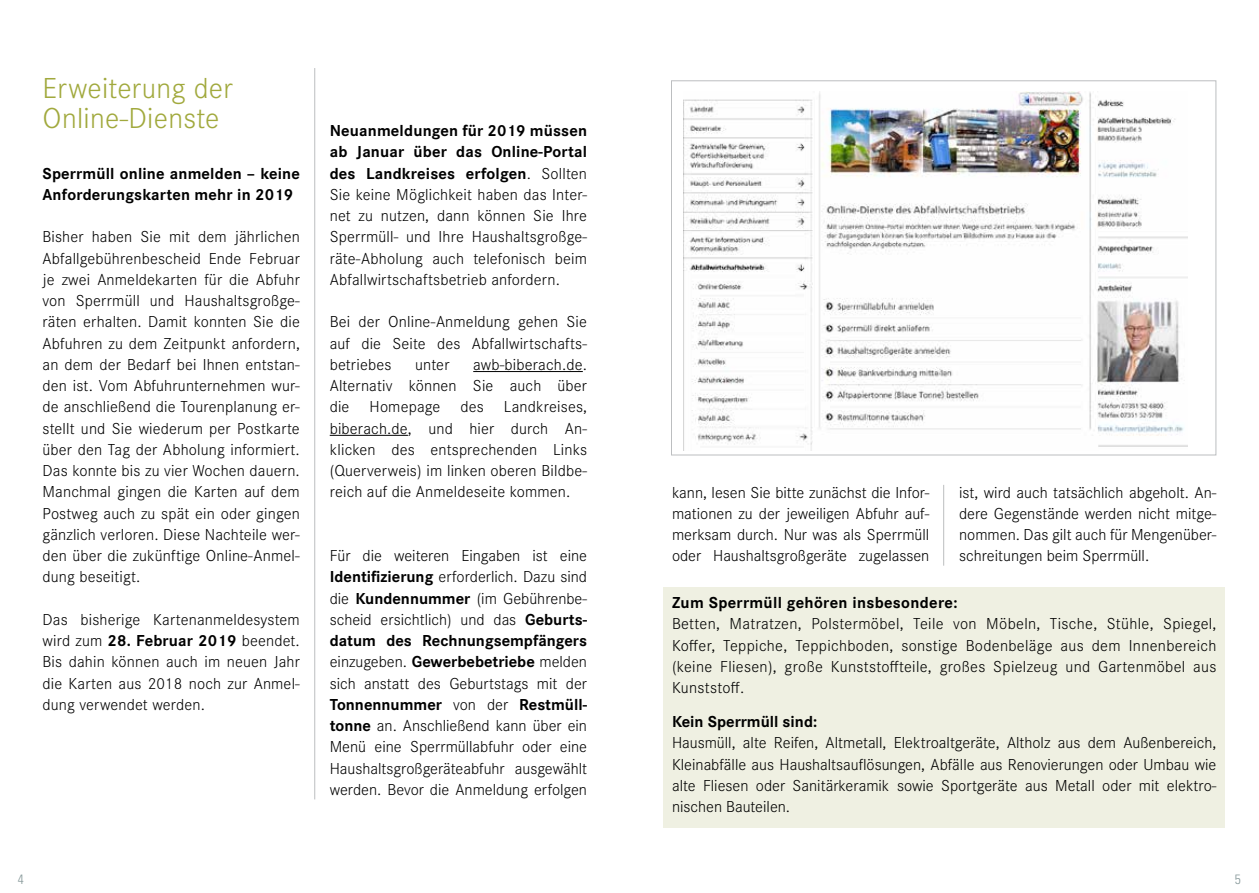
<style>
.page{position:relative;width:1259px;height:893px;background:#fff}
.page>*{position:absolute;margin:0;border:0;box-sizing:border-box;transform-origin:0 0}
.t1{font:300 30px/29.7px "Corporate S";letter-spacing:.01em;color:#a1a93d}
.t2{font:300 16.5px/21.3px "Corporate S";letter-spacing:.01em;color:#000;text-align:justify}
.t3{font:700 16.5px/21.3px "Corporate S";letter-spacing:.01em;color:#000}
.t4{font:300 condensed 13.5px "Univers LT Std";color:#869899}
.t5{font:300 4.5px "Corporate S";color:#000}
.s1{font-weight:700}
</style>
<div class="page">
<hr style="left:473px;top:371px;width:110px;height:1px;background:#000">
<hr style="left:330px;top:435px;width:78px;height:1px;background:#000">
<hr style="left:314px;top:68px;width:1px;height:731px;background:#bcbec0">
<div style="left:663px;top:587px;width:562px;height:241px;background:#eff0e2"></div>
<hr style="left:943px;top:485px;width:1px;height:81px;background:#bcbec0">
<img style="left:684px;top:91px;width:503px;height:360px">
<h1 class="t1" style="left:43px;top:73px;width:191px">Erweiterung der<br>Online-Dienste</h1>
<p class="t3" style="left:43px;top:163px;width:259px">Sperrmüll online anmelden – keine<br>Anforderungskarten mehr in 2019</p>
<p class="t2" style="left:43px;top:226px;width:259px">Bisher haben Sie mit dem jährlichen Abfallgebührenbescheid Ende Februar je zwei Anmeldekarten für die Abfuhr von Sperrmüll und Haushaltsgroßge&shy;räten erhalten. Damit konnten Sie die Abfuhren zu dem Zeitpunkt anfordern, an dem der Bedarf bei Ihnen entstan&shy;den ist. Vom Abfuhrunternehmen wur&shy;de anschließend die Tourenplanung er&shy;stellt und Sie wiederum per Postkarte über den Tag der Abholung informiert.<br>Das konnte bis zu vier Wochen dauern.<br>Manchmal gingen die Karten auf dem Postweg auch zu spät ein oder gingen gänzlich verloren. Diese Nachteile wer&shy;den über die zukünftige Online-Anmel&shy;dung beseitigt.</p>
<p class="t2" style="left:43px;top:609px;width:259px">Das bisherige Kartenanmeldesystem wird zum <span class="s1">28. Februar 2019</span> beendet.<br>Bis dahin können auch im neuen Jahr die Karten aus 2018 noch zur Anmel&shy;dung verwendet werden.</p>
<p class="t2" style="left:330px;top:120px;width:259px"><span class="s1">Neuanmeldungen für 2019 müssen ab Januar über das Online-Portal des Landkreises erfolgen</span>. Sollten Sie keine Möglichkeit haben das Inter&shy;net zu nutzen, dann können Sie Ihre Sperrmüll- und Ihre Haushaltsgroßge&shy;räte-Abholung auch telefonisch beim Abfallwirtschaftsbetrieb anfordern.</p>
<p class="t2" style="left:330px;top:311px;width:259px">Bei der Online-Anmeldung gehen Sie auf die Seite des Abfallwirtschafts&shy;betriebes</p>
<p class="t2" style="left:330px;top:354px;width:259px;text-indent:143px">awb-biberach.de.<br>Alternativ können Sie auch über die Homepage des Landkreises, biberach.de, und hier durch An&shy;klicken des entsprechenden Links (Querverweis) im linken oberen Bildbe&shy;reich auf die Anmeldeseite kommen.</p>
<p class="t2" style="left:415px;top:354px;width:36px">unter</p>
<p class="t2" style="left:330px;top:545px;width:259px">Für die weiteren Eingaben ist eine <span class="s1">Identifizierung</span> erforderlich. Dazu sind die <span class="s1">Kundennummer</span> (im Gebührenbe&shy;scheid ersichtlich) und das <span class="s1">Geburts&shy;datum des Rechnungsempfängers </span>einzugeben. <span class="s1">Gewerbebetriebe</span> melden sich anstatt des Geburtstags mit der <span class="s1">Tonnennummer</span> von der <span class="s1">Restmüll&shy;tonne</span> an. Anschließend kann über ein Menü eine Sperrmüllabfuhr oder eine Haushaltsgroßgeräteabfuhr ausgewählt werden. Bevor die Anmeldung erfolgen</p>
<p class="t5" style="left:718px;top:284px;width:3px">-</p>
<p class="t2" style="left:672px;top:482px;width:259px">kann, lesen Sie bitte zunächst die Infor&shy;mationen zu der jeweiligen Abfuhr auf&shy;merksam durch. Nur was als Sperrmüll oder Haushaltsgroßgeräte zugelassen</p>
<p class="t2" style="left:959px;top:482px;width:259px">ist, wird auch tatsächlich abgeholt. An&shy;dere Gegenstände werden nicht mitge&shy;nommen. Das gilt auch für Mengenüber&shy;schreitungen beim Sperrmüll.</p>
<p class="t3" style="left:672px;top:592px;width:287px">Zum Sperrmüll gehören insbesondere:</p>
<p class="t2" style="left:672px;top:613px;width:546px">Betten, Matratzen, Polstermöbel, Teile von Möbeln, Tische, Stühle, Spiegel, Koffer, Teppiche, Teppichboden, sonstige Bodenbeläge aus dem Innenbereich (keine Fliesen), große Kunststoffteile, großes Spielzeug und Gartenmöbel aus Kunststoff.</p>
<p class="t3" style="left:672px;top:711px;width:147px">Kein Sperrmüll sind:</p>
<p class="t2" style="left:672px;top:732px;width:546px">Hausmüll, alte Reifen, Altmetall, Elektroaltgeräte, Altholz aus dem Außenbereich, Kleinabfälle aus Haushaltsauflösungen, Abfälle aus Renovierungen oder Umbau wie alte Fliesen oder Sanitärkeramik sowie Sportgeräte aus Metall oder mit elektro&shy;nischen Bauteilen.</p>
<p class="t4" style="left:18px;top:872px;width:7px">4</p>
<p class="t4" style="left:1234px;top:872px;width:7px">5</p>
</div>
